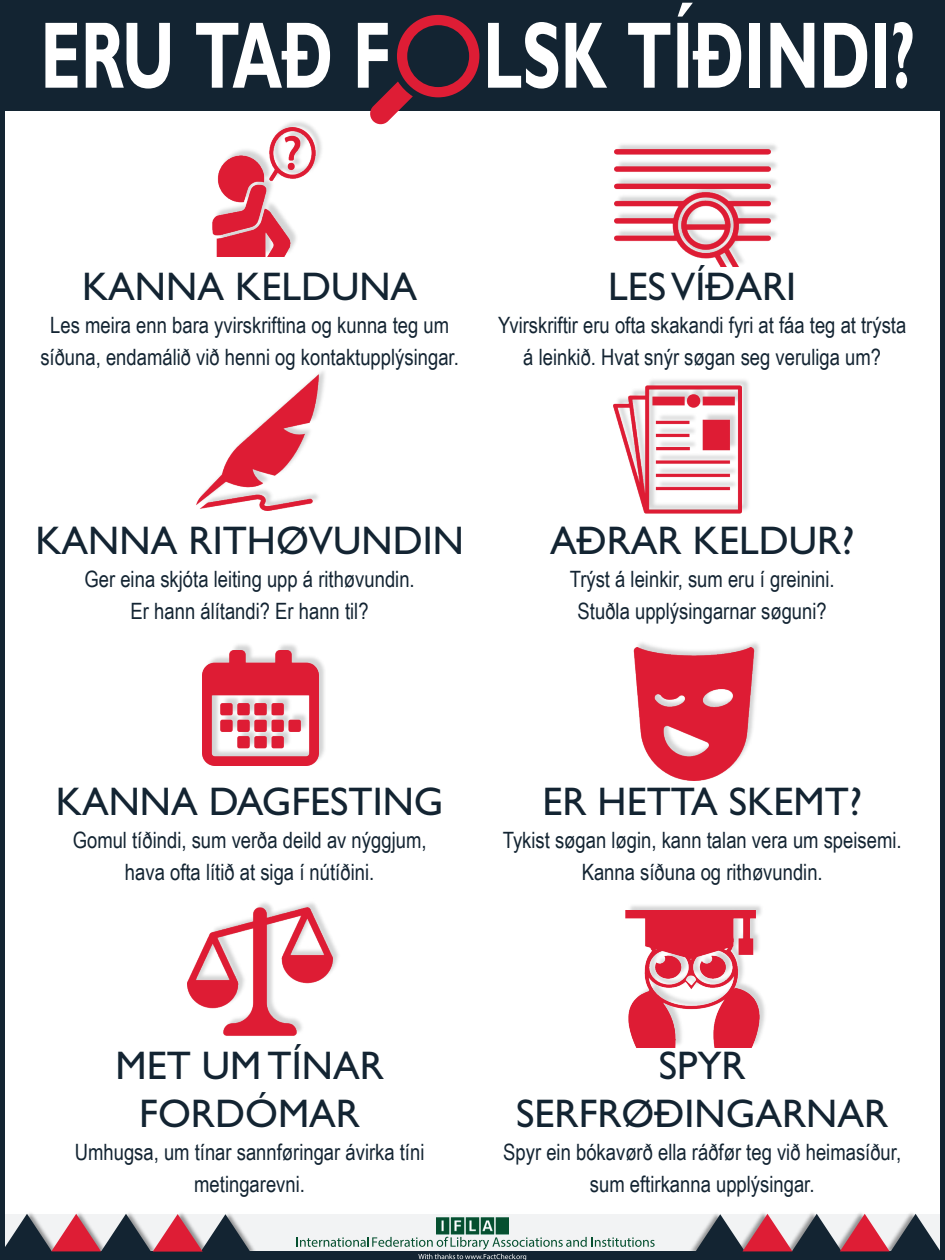
<style>
.page{position:relative;width:945px;height:1260px;background:#fff}
.page>*{position:absolute;margin:0;border:0;box-sizing:border-box;transform-origin:0 0}
.t1{font:700 95.12px "Gill Sans";color:#fff;scale:.67 1}
.t2{font:40px/48px "Gill Sans";color:#132432;text-align:center}
.t3{font:22.5px/32.5px "Arial Narrow";color:#132432;text-align:center}
</style>
<div class="page">
<img style="left:649px;top:380px;width:100px;height:131px">
<img style="left:216px;top:121px;width:96px;height:136px">
<img style="left:233px;top:644px;width:92px;height:116px">
<img style="left:635px;top:643px;width:125px;height:5px">
<img style="left:187px;top:941px;width:152px;height:50px">
<div style="left:0;top:1214px;width:945px;height:37px;background:#f2f3f4"></div>
<div style="left:0;top:0;width:945px;height:110px;background:#132432"></div>
<hr style="left:0;top:108px;width:4px;height:1152px;background:#132432">
<hr style="left:941px;top:108px;width:4px;height:1152px;background:#132432">
<img style="left:250px;top:1243px;width:5px;height:8px">
<img style="left:691px;top:1244px;width:4px;height:7px">
<div style="left:0;top:1251px;width:945px;height:9px;background:#132432"></div>
<img style="left:436px;top:1218px;width:73px;height:17px">
<svg style="left:297px;top:1237px;width:358px;height:23px"></svg>
<svg style="left:369px;top:15px;width:110px;height:110px"></svg>
<img style="left:614px;top:146px;width:157px;height:121px">
<img style="left:196px;top:375px;width:129px;height:136px">
<img style="left:613px;top:385px;width:129px;height:129px">
<img style="left:212px;top:127px;width:110px;height:129px">
<img style="left:202px;top:650px;width:116px;height:116px">
<img style="left:633px;top:648px;width:126px;height:133px">
<img style="left:625px;top:910px;width:141px;height:138px">
<img style="left:188px;top:902px;width:144px;height:134px">
<svg style="left:4px;top:1214px;width:246px;height:38px"></svg>
<svg style="left:695px;top:1214px;width:246px;height:38px"></svg>
<h1 class="t1" style="left:40px;top:-1px;width:1307px">ERU TAÐ F LSK TÍÐINDI?</h1>
<h2 class="t2" style="left:82px;top:263px;width:337px">KANNA KELDUNA</h2>
<p class="t3" style="left:40px;top:308px;width:420px">Les meira enn bara yvirskriftina og kunna teg um síðuna, endamálið við henni og kontaktupplýsingar.</p>
<h2 class="t2" style="left:608px;top:263px;width:190px">LES VÍÐARI</h2>
<p class="t3" style="left:498px;top:308px;width:410px">Yvirskriftir eru ofta skakandi fyri at fáa teg at trýsta á leinkið. Hvat snýr søgan seg veruliga um?</p>
<h2 class="t2" style="left:35px;top:517px;width:430px">KANNA RITHØVUNDIN</h2>
<p class="t3" style="left:85px;top:562px;width:332px">Ger eina skjóta leiting upp á rithøvundin.<br>Er hann álítandi? Er hann til?</p>
<h2 class="t2" style="left:550px;top:517px;width:306px">AÐRAR KELDUR?</h2>
<p class="t3" style="left:570px;top:562px;width:266px">Trýst á leinkir, sum eru í greinini.<br>Stuðla upplýsingarnar søguni?</p>
<h2 class="t2" style="left:56px;top:778px;width:389px">KANNA DAGFESTING</h2>
<p class="t3" style="left:73px;top:823px;width:355px">Gomul tíðindi, sum verða deild av nýggjum, hava ofta lítið at siga í nútíðini.</p>
<h2 class="t2" style="left:542px;top:778px;width:321px">ER HETTA SKEMT?</h2>
<p class="t3" style="left:503px;top:823px;width:400px">Tykist søgan løgin, kann talan vera um speisemi.<br>Kanna síðuna og rithøvundin.</p>
<h2 class="t2" style="left:115px;top:1042px;width:270px">MET UM TÍNAR<br>FORDÓMAR</h2>
<p class="t3" style="left:75px;top:1135px;width:351px">Umhugsa, um tínar sannføringar ávirka tíni metingarevni.</p>
<h2 class="t2" style="left:516px;top:1042px;width:374px">SPYR<br>SERFRØÐINGARNAR</h2>
<p class="t3" style="left:503px;top:1135px;width:399px">Spyr ein bókavørð ella ráðfør teg við heimasíður, sum eftirkanna upplýsingar.</p>
</div>
